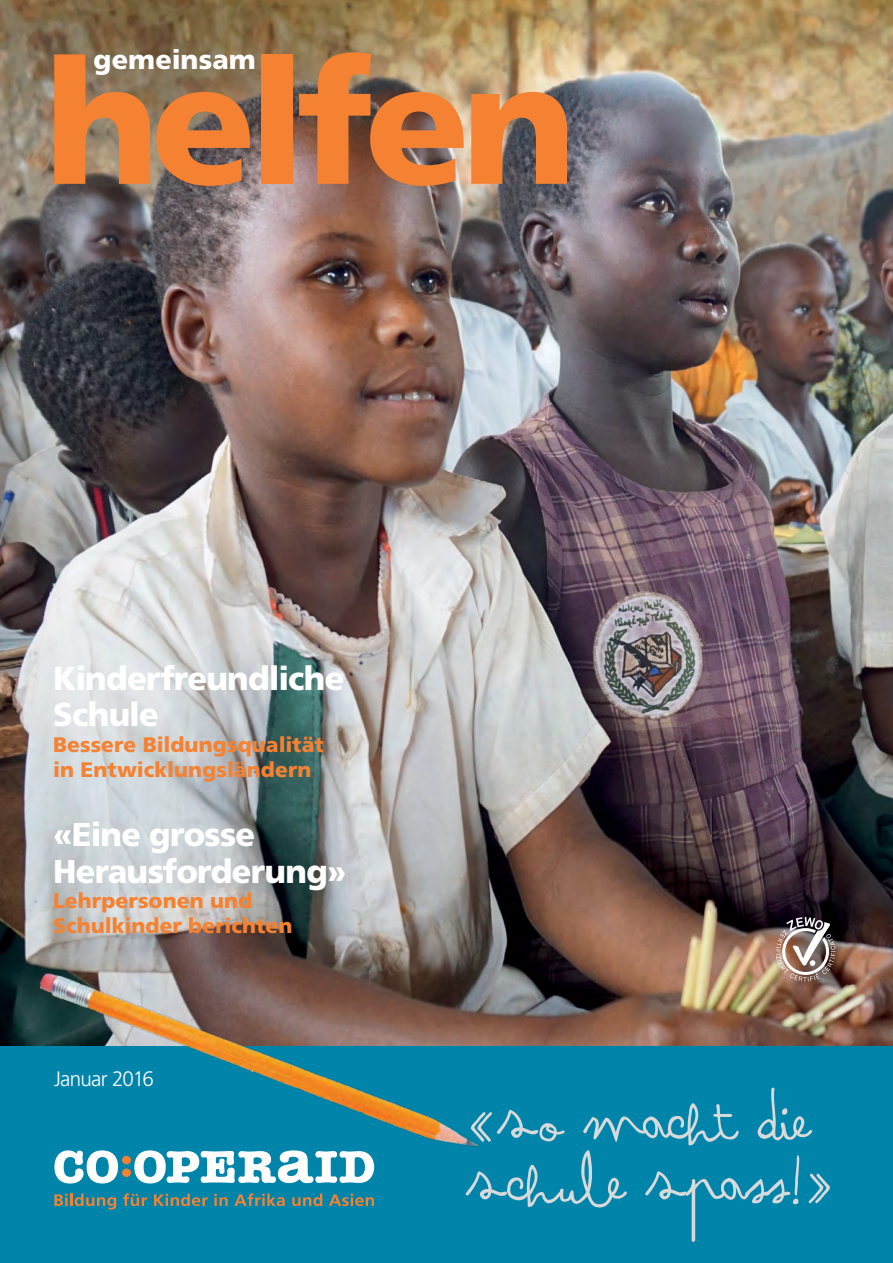
<style>
.page{position:relative;width:893px;height:1263px;background:#fff}
.page>*{position:absolute;margin:0;border:0;box-sizing:border-box;transform-origin:0 0}
.t1{font:900 172.5px "Frutiger LT Std";letter-spacing:-.05em;color:#f58232}
.t2{font:94.5px "Arsenale White";letter-spacing:-.005em;color:#d7d9da}
.t3{font:900 33px/36px "Frutiger LT Std";letter-spacing:-.025em;color:#fff}
.t4{font:900 27px "Frutiger LT Std";letter-spacing:.005em;color:#fff}
.t5{font:900 21px/25.2px "Frutiger LT Std";letter-spacing:.005em;color:#f58232}
.t6{font:300 21px "Frutiger LT Std";letter-spacing:-.035em;color:#fff}
</style>
<div class="page">
<img style="left:0;top:0;width:893px;height:1046px">
<div style="left:0;top:1046px;width:893px;height:217px;background:#0084a9"></div>
<img style="left:32px;top:886px;width:452px;height:324px">
<img style="left:776px;top:917px;width:60px;height:64px">
<p class="t4" style="left:94px;top:43px;width:164px">gemeinsam</p>
<h1 class="t1" style="left:45px;top:19px;width:533px">helfen</h1>
<h3 class="t3" style="left:53px;top:661px;width:293px">Kinderfreundliche<br>Schule</h3>
<p class="t5" style="left:53px;top:732px;width:272px">Bessere Bildungsqualität in Entwicklungsländern</p>
<h3 class="t3" style="left:53px;top:817px;width:295px">«Eine grosse<br>Herausforderung»</h3>
<p class="t5" style="left:53px;top:888px;width:241px">Lehrpersonen und<br>Schulkinder berichten</p>
<p class="t6" style="left:54px;top:1067px;width:101px">Januar 2016</p>
<h2 class="t2" style="left:468px;top:1052px;width:345px">«So macht die</h2>
<h2 class="t2" style="left:468px;top:1113px;width:369px">Schule Spass!»</h2>
</div>
